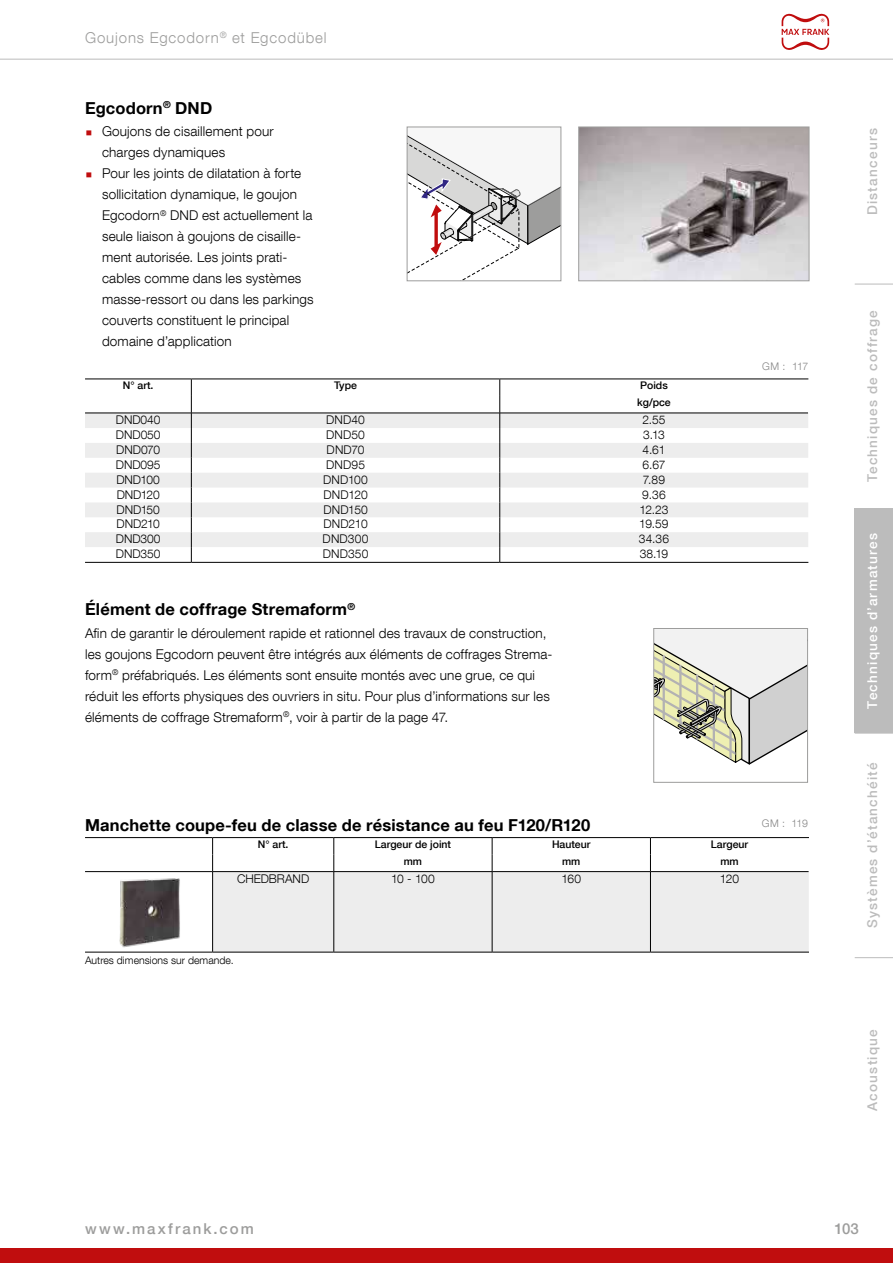
<style>
.page{position:relative;width:893px;height:1263px;background:#fff}
.page>*{position:absolute;margin:0;border:0;box-sizing:border-box;transform-origin:0 0}
.t1{font:700 16.5px "Helvetica Neue LT Com";letter-spacing:.01em;color:#000}
.t2{font:300 15px "Helvetica Neue LT Com";letter-spacing:.06em;color:#9d9d9c}
.t3{font:500 15px "Helvetica Neue LT Com";letter-spacing:.135em;color:#9d9d9c}
.t4{font:300 13.5px/21px "Helvetica Neue LT Com";letter-spacing:.01em;color:#000}
.t5{font:500 13.5px "Helvetica Neue LT Com";letter-spacing:.09em;color:#bcbcbc}
.t6{font:500 13.5px "Helvetica Neue LT Com";letter-spacing:.09em;color:#fff}
.t7{font:300 12px "Helvetica Neue LT Com";letter-spacing:-.005em;color:#000}
.t8{font:500 10.5px/17px "Helvetica Neue LT Com";color:#000}
.t9{font:300 10.5px "Helvetica Neue LT Com";color:#000}
.t10{font:300 10.5px "Helvetica Neue LT Com";letter-spacing:-.04em;color:#878787}
.s1{font-family:"Nimbus Roman";font-weight:400;color:#c00d0e}
</style>
<div class="page">
<hr style="left:0;top:59px;width:893px;height:1px;background:#bcbcbc">
<div style="left:0;top:1248px;width:893px;height:15px;background:#c00d0e"></div>
<svg style="left:782px;top:14px;width:47px;height:36px"></svg>
<svg style="left:406px;top:126px;width:156px;height:156px"></svg>
<svg style="left:578px;top:126px;width:232px;height:156px;background:#b8b3b5"></svg>
<svg style="left:85px;top:414px;width:723px;height:133px;fill:#ededed"></svg>
<svg style="left:191px;top:380px;width:1px;height:182px"></svg>
<svg style="left:499px;top:380px;width:1px;height:182px"></svg>
<hr style="left:85px;top:413px;width:106px;height:1px;background:#000">
<hr style="left:191px;top:413px;width:309px;height:1px;background:#000">
<hr style="left:500px;top:413px;width:308px;height:1px;background:#000">
<hr style="left:85px;top:562px;width:106px;height:1px;background:#000">
<hr style="left:191px;top:562px;width:309px;height:1px;background:#000">
<hr style="left:500px;top:562px;width:308px;height:1px;background:#000">
<hr style="left:85px;top:379px;width:106px;height:1px;background:#000">
<hr style="left:191px;top:379px;width:309px;height:1px;background:#000">
<hr style="left:500px;top:379px;width:308px;height:1px;background:#000">
<svg style="left:653px;top:628px;width:155px;height:155px"></svg>
<div style="left:213px;top:872px;width:596px;height:80px;background:#ededed"></div>
<hr style="left:212px;top:872px;width:1px;height:80px;background:#000">
<hr style="left:334px;top:872px;width:1px;height:80px;background:#000">
<hr style="left:492px;top:872px;width:1px;height:80px;background:#000">
<hr style="left:650px;top:872px;width:1px;height:80px;background:#000">
<svg style="left:212px;top:838px;width:1px;height:33px"></svg>
<svg style="left:334px;top:838px;width:1px;height:33px"></svg>
<svg style="left:492px;top:838px;width:1px;height:33px"></svg>
<svg style="left:650px;top:838px;width:1px;height:33px"></svg>
<hr style="left:85px;top:871px;width:128px;height:1px;background:#000">
<hr style="left:213px;top:871px;width:121px;height:1px;background:#000">
<hr style="left:334px;top:871px;width:158px;height:1px;background:#000">
<hr style="left:492px;top:871px;width:158px;height:1px;background:#000">
<hr style="left:650px;top:871px;width:159px;height:1px;background:#000">
<hr style="left:85px;top:952px;width:128px;height:1px;background:#000">
<hr style="left:213px;top:952px;width:121px;height:1px;background:#000">
<hr style="left:334px;top:952px;width:158px;height:1px;background:#000">
<hr style="left:492px;top:952px;width:158px;height:1px;background:#000">
<hr style="left:650px;top:952px;width:159px;height:1px;background:#000">
<hr style="left:85px;top:837px;width:128px;height:1px;background:#000">
<hr style="left:213px;top:837px;width:121px;height:1px;background:#000">
<hr style="left:334px;top:837px;width:158px;height:1px;background:#000">
<hr style="left:492px;top:837px;width:158px;height:1px;background:#000">
<hr style="left:650px;top:837px;width:159px;height:1px;background:#000">
<img style="left:119px;top:878px;width:61px;height:70px">
<div style="left:855px;top:509px;width:38px;height:224px;background:#bcbcbc"></div>
<hr style="left:855px;top:284px;width:38px;height:1px;background:#bcbcbc">
<hr style="left:855px;top:508px;width:38px;height:1px;background:#bcbcbc">
<hr style="left:855px;top:733px;width:38px;height:1px;background:#bcbcbc">
<hr style="left:855px;top:957px;width:38px;height:1px;background:#bcbcbc">
<p class="t2" style="left:85px;top:29px;width:243px">Goujons Egcodorn<sup>®</sup> et Egcodübel</p>
<p class="t1" style="left:85px;top:98px;width:129px">Egcodorn<sup>®</sup> DND</p>
<p class="t4" style="left:85px;top:121px;width:190px"><span class="s1">ˎ</span> Goujons de cisaillement pour</p>
<p class="t4" style="left:102px;top:142px;width:125px">charges dynamiques</p>
<p class="t4" style="left:85px;top:163px;width:218px"><span class="s1">ˎ</span> Pour les joints de dilatation à forte</p>
<p class="t4" style="left:102px;top:184px;width:197px">sollicitation dynamique, le goujon</p>
<p class="t4" style="left:102px;top:205px;width:212px">Egcodorn<sup>®</sup> DND est actuellement la</p>
<p class="t4" style="left:102px;top:226px;width:201px">seule liaison à goujons de cisaille-</p>
<p class="t4" style="left:102px;top:247px;width:187px">ment autorisée. Les joints prati-</p>
<p class="t4" style="left:102px;top:268px;width:201px">cables comme dans les systèmes</p>
<p class="t4" style="left:102px;top:289px;width:213px">masse-ressort ou dans les parkings</p>
<p class="t4" style="left:102px;top:310px;width:189px">couverts constituent le principal</p>
<p class="t4" style="left:102px;top:331px;width:131px">domaine d’application</p>
<p class="t8" style="left:123px;top:377px;width:32px">N° art.</p>
<p class="t8" style="left:334px;top:377px;width:24px">Type</p>
<p class="t8" style="left:637px;top:377px;width:35px">Poids kg/pce</p>
<p class="t7" style="left:116px;top:413px;width:46px">DND040</p>
<p class="t7" style="left:326px;top:413px;width:40px">DND40</p>
<p class="t7" style="left:642px;top:413px;width:25px">2.55</p>
<p class="t7" style="left:116px;top:427px;width:46px">DND050</p>
<p class="t7" style="left:326px;top:427px;width:40px">DND50</p>
<p class="t7" style="left:643px;top:427px;width:23px">3.13</p>
<p class="t7" style="left:116px;top:442px;width:45px">DND070</p>
<p class="t7" style="left:327px;top:442px;width:39px">DND70</p>
<p class="t7" style="left:643px;top:442px;width:24px">4.61</p>
<p class="t7" style="left:116px;top:457px;width:46px">DND095</p>
<p class="t7" style="left:326px;top:457px;width:40px">DND95</p>
<p class="t7" style="left:642px;top:457px;width:25px">6.67</p>
<p class="t7" style="left:116px;top:472px;width:45px">DND100</p>
<p class="t7" style="left:323px;top:472px;width:46px">DND100</p>
<p class="t7" style="left:643px;top:472px;width:24px">7.89</p>
<p class="t7" style="left:117px;top:487px;width:45px">DND120</p>
<p class="t7" style="left:323px;top:487px;width:46px">DND120</p>
<p class="t7" style="left:642px;top:487px;width:25px">9.36</p>
<p class="t7" style="left:117px;top:502px;width:45px">DND150</p>
<p class="t7" style="left:323px;top:502px;width:46px">DND150</p>
<p class="t7" style="left:639px;top:502px;width:31px">12.23</p>
<p class="t7" style="left:117px;top:517px;width:45px">DND210</p>
<p class="t7" style="left:323px;top:517px;width:46px">DND210</p>
<p class="t7" style="left:639px;top:517px;width:31px">19.59</p>
<p class="t7" style="left:116px;top:532px;width:46px">DND300</p>
<p class="t7" style="left:323px;top:532px;width:47px">DND300</p>
<p class="t7" style="left:639px;top:532px;width:32px">34.36</p>
<p class="t7" style="left:116px;top:547px;width:46px">DND350</p>
<p class="t7" style="left:323px;top:547px;width:47px">DND350</p>
<p class="t7" style="left:640px;top:547px;width:30px">38.19</p>
<p class="t1" style="left:85px;top:599px;width:272px">Élément de coffrage Stremaform<sup>®</sup></p>
<p class="t4" style="left:85px;top:622px;width:469px">Afin de garantir le déroulement rapide et rationnel des travaux de construction, les goujons Egcodorn peuvent être intégrés aux éléments de coffrages Strema&shy;form<sup>®</sup> préfabriqués. Les éléments sont ensuite montés avec une grue, ce qui réduit les efforts physiques des ouvriers in situ. Pour plus d’informations sur les éléments de coffrage Stremaform<sup>®</sup>, voir à partir de la page 47.</p>
<p class="t10" style="left:762px;top:360px;width:48px">GM : 117</p>
<p class="t1" style="left:85px;top:815px;width:507px">Manchette coupe-feu de classe de résistance au feu F120/R120</p>
<p class="t8" style="left:258px;top:835px;width:32px">N° art.</p>
<p class="t8" style="left:375px;top:835px;width:78px">Largeur de joint</p>
<p class="t8" style="left:552px;top:835px;width:40px">Hauteur</p>
<p class="t8" style="left:711px;top:835px;width:39px">Largeur</p>
<p class="t8" style="left:404px;top:852px;width:20px">mm</p>
<p class="t8" style="left:562px;top:852px;width:20px">mm</p>
<p class="t8" style="left:720px;top:852px;width:20px">mm</p>
<p class="t7" style="left:237px;top:871px;width:74px">CHEDBRAND</p>
<p class="t7" style="left:391px;top:871px;width:45px">10 - 100</p>
<p class="t7" style="left:561px;top:871px;width:21px">160</p>
<p class="t7" style="left:720px;top:871px;width:21px">120</p>
<p class="t10" style="left:762px;top:817px;width:48px">GM : 119</p>
<p class="t9" style="left:85px;top:954px;width:150px">Autres dimensions sur demande.</p>
<p class="t5" style="left:864px;top:215px;width:89px;rotate:-90deg">Distanceurs</p>
<p class="t5" style="left:864px;top:482px;width:174px;rotate:-90deg">Techniques de coffrage</p>
<p class="t6" style="left:864px;top:708px;width:177px;rotate:-90deg">Techniques d’armatures</p>
<p class="t5" style="left:864px;top:928px;width:167px;rotate:-90deg">Systèmes d’étanchéité</p>
<p class="t5" style="left:864px;top:1111px;width:83px;rotate:-90deg">Acoustique</p>
<p class="t3" style="left:85px;top:1220px;width:170px">www.maxfrank.com</p>
<p class="t3" style="left:834px;top:1220px;width:26px">103</p>
</div>
